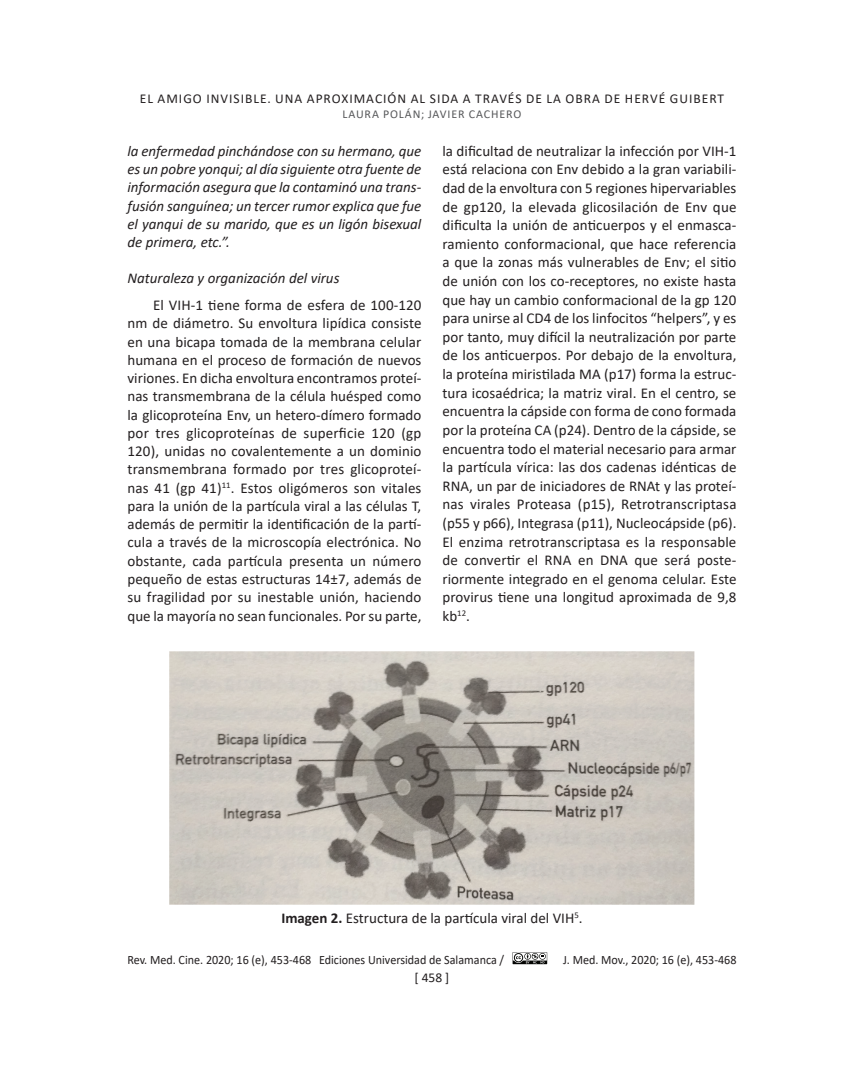
<style>
.page{position:relative;width:864px;height:1080px;background:#fff}
.page>*{position:absolute;margin:0;border:0;box-sizing:border-box;transform-origin:0 0}
.body{font:15px/18.6px "Calibri";letter-spacing:.005em;color:#231f20;text-align:justify}
.body-2{font:italic 15px/18.3px "Calibri";color:#231f20;text-align:justify}
.FigureCaption{font:15px "Calibri";color:#231f20}
.bhead{font:italic 15px "Calibri";color:#231f20}
.t1{font:13.5px "Calibri";letter-spacing:.075em;color:#231f20}
.t2{font:12.75px "Calibri";color:#231f20;scale:.95 1}
.t3{font:12px "Calibri";letter-spacing:.075em;color:#57585a}
.s1{font-weight:700}
</style>
<div class="page">
<svg style="left:513px;top:952px;width:34px;height:12px"></svg>
<img style="left:169px;top:652px;width:526px;height:253px">
<p class="t1" style="left:140px;top:89px;width:586px">EL AMIGO INVISIBLE. UNA APROXIMACIÓN AL SIDA A TRAVÉS DE LA OBRA DE HERVÉ GUIBERT</p>
<p class="t3" style="left:342px;top:105px;width:180px">LAURA POLÁN; JAVIER CACHERO</p>
<p class="body-2" style="left:128px;top:141px;width:295px">la enfermedad pinchándose con su hermano, que es un pobre yonqui; al día siguiente otra fuente de información asegura que la contaminó una trans&shy;fusión sanguínea; un tercer rumor explica que fue el yanqui de su marido, que es un ligón bisexual de primera, etc.”.</p>
<p class="bhead" style="left:128px;top:267px;width:214px">Naturaleza y organización del virus</p>
<p class="body" style="left:128px;top:295px;width:296px;text-indent:26px">El VIH-1 tiene forma de esfera de 100-120 nm de diámetro. Su envoltura lipídica consiste en una bicapa tomada de la membrana celular humana en el proceso de formación de nuevos viriones. En dicha envoltura encontramos proteí&shy;nas transmembrana de la célula huésped como la glicoproteína Env, un hetero-dímero formado por tres glicoproteínas de superficie 120 (gp 120), unidas no covalentemente a un dominio transmembrana formado por tres glicoproteí&shy;nas 41 (gp 41)<sup>11</sup>. Estos oligómeros son vitales para la unión de la partícula viral a las células T, además de permitir la identificación de la partí&shy;cula a través de la microscopía electrónica. No obstante, cada partícula presenta un número pequeño de estas estructuras 14±7, además de su fragilidad por su inestable unión, haciendo que la mayoría no sean funcionales. Por su parte,</p>
<p class="body" style="left:442px;top:141px;width:296px">la dificultad de neutralizar la infección por VIH-1 está relaciona con Env debido a la gran variabili&shy;dad de la envoltura con 5 regiones hipervariables de gp120, la elevada glicosilación de Env que dificulta la unión de anticuerpos y el enmasca&shy;ramiento conformacional, que hace referencia a que la zonas más vulnerables de Env; el sitio de unión con los co-receptores, no existe hasta que hay un cambio conformacional de la gp 120 para unirse al CD4 de los linfocitos “helpers”, y es por tanto, muy difícil la neutralización por parte de los anticuerpos. Por debajo de la envoltura, la proteína miristilada MA (p17) forma la estruc&shy;tura icosaédrica; la matriz viral. En el centro, se encuentra la cápside con forma de cono formada por la proteína CA (p24). Dentro de la cápside, se encuentra todo el material necesario para armar la partícula vírica: las dos cadenas idénticas de RNA, un par de iniciadores de RNAt y las proteí&shy;nas virales Proteasa (p15), Retrotranscriptasa (p55 y p66), Integrasa (p11), Nucleocápside (p6).<br>El enzima retrotranscriptasa es la responsable de convertir el RNA en DNA que será poste&shy;riormente integrado en el genoma celular. Este provirus tiene una longitud aproximada de 9,8 kb<sup>12</sup>.</p>
<p class="FigureCaption" style="left:281px;top:907px;width:303px"><span class="s1">Imagen 2.</span> Estructura de la partícula viral del VIH<sup>5</sup>.</p>
<p class="t2" style="left:128px;top:951px;width:398px">Rev. Med. Cine. 2020; 16 (e), 453-468 Ediciones Universidad de Salamanca /</p>
<p class="t2" style="left:563px;top:951px;width:184px">J. Med. Mov., 2020; 16 (e), 453-468</p>
<p class="t1" style="left:415px;top:968px;width:36px">[ 458 ]</p>
</div>
